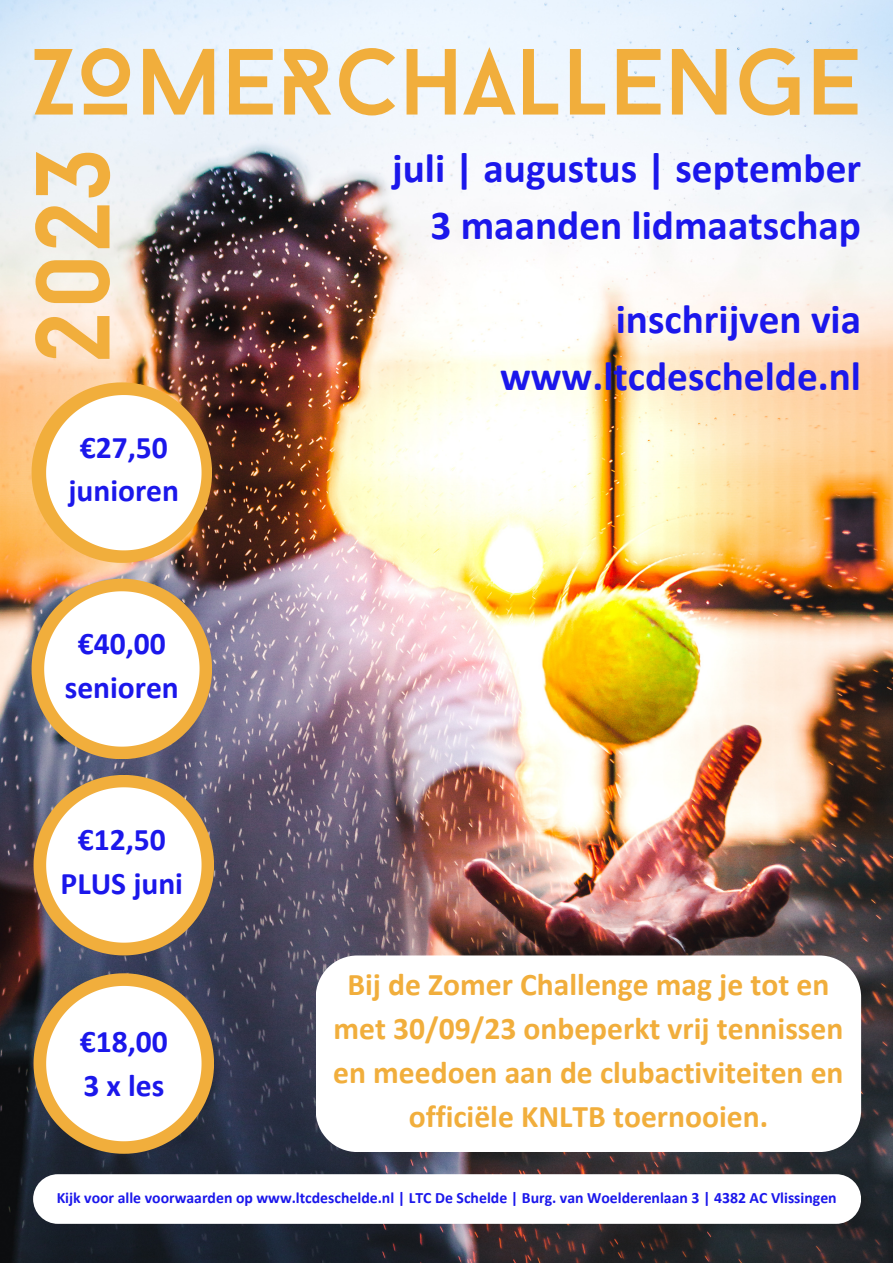
<style>
.page{position:relative;width:893px;height:1263px;background:#fff}
.page>*{position:absolute;margin:0;border:0;box-sizing:border-box;transform-origin:0 0}
.t1{font:104.93px "Baron Neue";color:#f1ae3c}
.t2{font:93.6px "Baron Neue";color:#f1ae3c}
.t3{font:700 41.25px/57.4px "Calibri";color:#1b17eb;text-align:right}
.t4{font:700 31.58px/43.9px "Calibri";color:#f1ae3c;text-align:center}
.t5{font:700 31.5px "Calibri";color:#1b17eb}
.t6{font:700 15.75px "Calibri";color:#1b17eb}
</style>
<div class="page">
<img style="left:0;top:0;width:893px;height:1263px">
<div style="left:33px;top:1174px;width:828px;height:50px;background:#fff;border-radius:25px"></div>
<svg style="left:316px;top:955px;width:545px;height:197px"></svg>
<svg style="left:32px;top:382px;width:180px;height:181px"></svg>
<svg style="left:32px;top:579px;width:180px;height:180px"></svg>
<svg style="left:34px;top:775px;width:180px;height:180px"></svg>
<svg style="left:34px;top:973px;width:180px;height:181px"></svg>
<p class="t2" style="left:32px;top:44px;width:831px">ZOMERCHALLENGE</p>
<p class="t1" style="left:31px;top:363px;width:215px;rotate:-90deg">2023</p>
<p class="t3" style="left:392px;top:143px;width:470px">juli | augustus | september</p>
<p class="t3" style="left:430px;top:200px;width:432px">3 maanden lidmaatschap</p>
<p class="t3" style="left:500px;top:294px;width:362px">inschrijven via www.ltcdeschelde.nl</p>
<p class="t5" style="left:80px;top:434px;width:89px">€27,50</p>
<p class="t5" style="left:68px;top:478px;width:112px">junioren</p>
<p class="t5" style="left:78px;top:631px;width:89px">€40,00</p>
<p class="t5" style="left:65px;top:674px;width:116px">senioren</p>
<p class="t5" style="left:78px;top:827px;width:89px">€12,50</p>
<p class="t5" style="left:61px;top:870px;width:124px">PLUS juni</p>
<p class="t5" style="left:80px;top:1029px;width:89px">€18,00</p>
<p class="t5" style="left:83px;top:1072px;width:82px">3 x les</p>
<p class="t4" style="left:333px;top:965px;width:512px">Bij de Zomer Challenge mag je tot en met 30/09/23 onbeperkt vrij tennissen en meedoen aan de clubactiviteiten en officiële KNLTB toernooien.</p>
<p class="t6" style="left:57px;top:1191px;width:781px">Kijk voor alle voorwaarden op www.ltcdeschelde.nl | LTC De Schelde | Burg. van Woelderenlaan 3 | 4382 AC Vlissingen</p>
</div>
